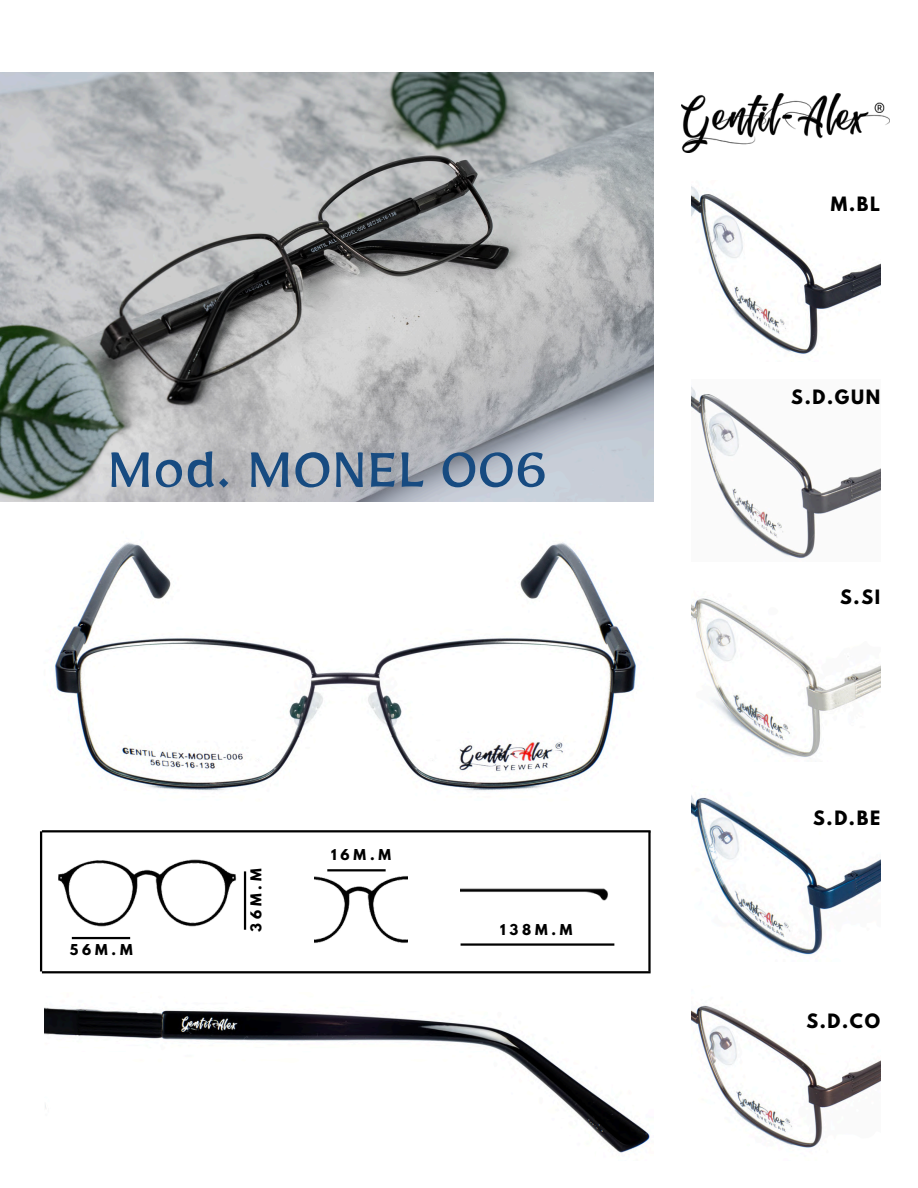
<style>
.page{position:relative;width:918px;height:1188px;background:#fff}
.page>*{position:absolute;margin:0;border:0;box-sizing:border-box;transform-origin:0 0}
.t1{font:64.35px "Mirza";color:#174b81}
.t2{font:700 17.55px "League Spartan";letter-spacing:.095em;color:#000}
.t3{font:700 13.35px "League Spartan";letter-spacing:.29em;color:#000}
</style>
<div class="page">
<img style="left:691px;top:1005px;width:189px;height:143px">
<img style="left:691px;top:795px;width:189px;height:160px">
<img style="left:691px;top:598px;width:189px;height:160px">
<img style="left:691px;top:386px;width:189px;height:173px">
<img style="left:691px;top:186px;width:189px;height:168px">
<img style="left:461px;top:888px;width:147px;height:13px">
<img style="left:314px;top:871px;width:94px;height:72px">
<hr style="left:327px;top:869px;width:59px;height:2px;background:#000">
<hr style="left:461px;top:943px;width:153px;height:3px;background:#000">
<hr style="left:42px;top:830px;width:609px;height:2px;background:#000">
<hr style="left:42px;top:971px;width:609px;height:2px;background:#000">
<hr style="left:40px;top:831px;width:2px;height:140px;background:#000">
<hr style="left:648px;top:831px;width:3px;height:140px;background:#000">
<img style="left:58px;top:859px;width:179px;height:68px">
<hr style="left:72px;top:937px;width:58px;height:2px;background:#000">
<img style="left:45px;top:1007px;width:605px;height:146px">
<img style="left:55px;top:542px;width:581px;height:249px">
<img style="left:682px;top:93px;width:208px;height:60px">
<img style="left:1px;top:73px;width:653px;height:429px">
<hr style="left:244px;top:871px;width:2px;height:59px;background:#000">
<p class="t1" style="left:107px;top:427px;width:442px">Mod. MONEL 006</p>
<p class="t3" style="left:70px;top:943px;width:64px">56M.M</p>
<h2 class="t3" style="left:250px;top:932px;width:65px;rotate:-90deg">36M.M</h2>
<p class="t3" style="left:331px;top:848px;width:61px">16M.M</p>
<h2 class="t3" style="left:500px;top:923px;width:74px">138M.M</h2>
<h2 class="t2" style="left:831px;top:195px;width:51px">M.BL</h2>
<h2 class="t2" style="left:791px;top:388px;width:90px">S.D.GUN</h2>
<p class="t2" style="left:840px;top:588px;width:42px">S.SI</p>
<h2 class="t2" style="left:813px;top:810px;width:69px">S.D.BE</h2>
<p class="t2" style="left:806px;top:1012px;width:75px">S.D.CO</p>
</div>
